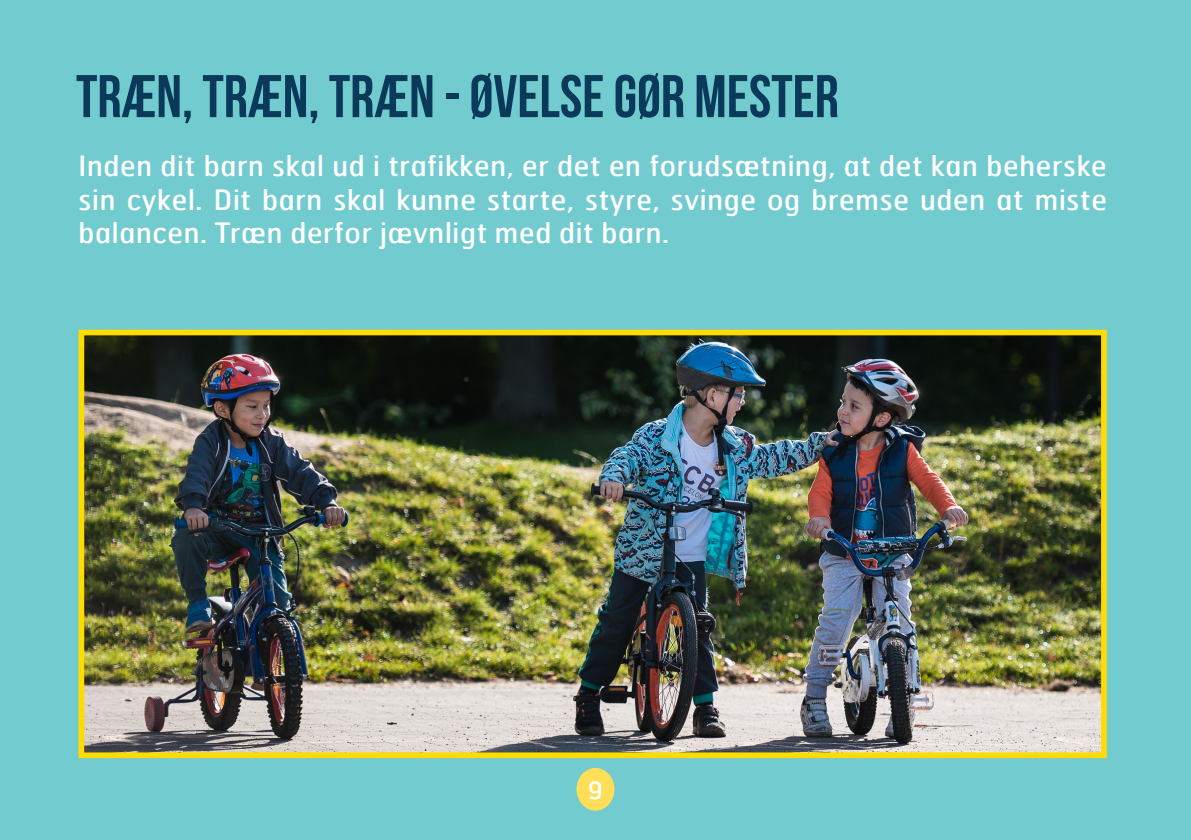
<style>
.page{position:relative;width:1191px;height:840px;background:#fff}
.page>*{position:absolute;margin:0;border:0;box-sizing:border-box;transform-origin:0 0}
.t1{font:60px "Bebas Neue";color:#0a3959}
.t2{font:28px/33.6px "Hermes";letter-spacing:.025em;color:#fff;text-align:justify}
.t3{font:24px "Hermes";color:#fff}
</style>
<div class="page">
<div style="left:0;top:0;width:1191px;height:839px;background:#72cbcf"></div>
<img style="left:86px;top:336px;width:1013px;height:414px">
<div style="left:79px;top:329px;width:1027px;height:428px;border:6px solid #ffdc00"></div>
<div style="left:576px;top:767px;width:38px;height:43px;background:#ffde58;border-radius:50%"></div>
<p class="t1" style="left:76px;top:63px;width:764px">TRÆN, TRÆN, TRÆN - ØVELSE GØR MESTER</p>
<p class="t2" style="left:79px;top:148px;width:1029px">Inden dit barn skal ud i trafikken, er det en forudsætning, at det kan beherske sin cykel. Dit barn skal kunne starte, styre, svinge og bremse uden at miste balancen. Træn derfor jævnligt med dit barn.</p>
<p class="t3" style="left:588px;top:774px;width:16px">9</p>
</div>
